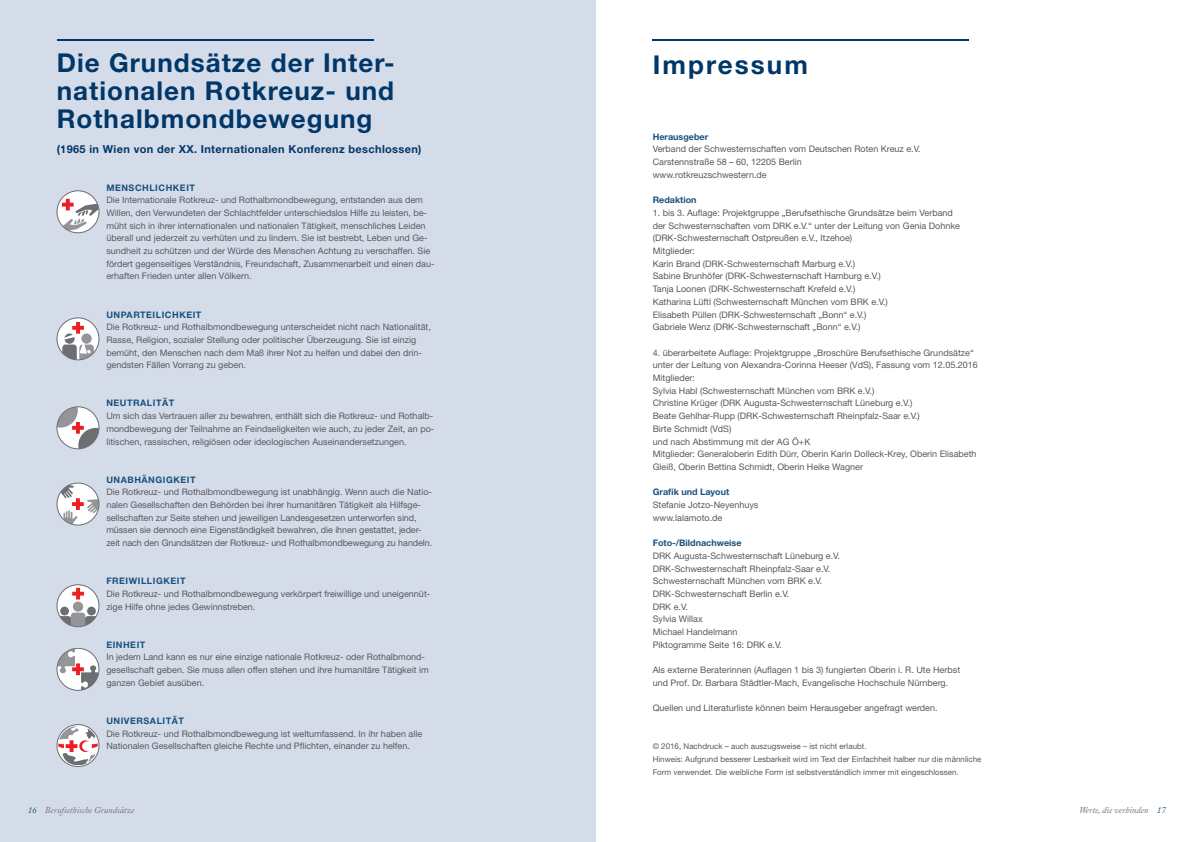
<style>
.page{position:relative;width:1191px;height:842px;background:#fff}
.page>*{position:absolute;margin:0;border:0;box-sizing:border-box;transform-origin:0 0}
.t1{font:700 26px/28px "Helvetica Neue";letter-spacing:.04em;color:#003768;text-align:justify}
.t2{font:700 26px "Helvetica Neue";letter-spacing:.08em;color:#003768}
.t3{font:700 11px "Helvetica Neue";letter-spacing:.03em;color:#003768}
.t4{font:9px/12.7px "Helvetica Neue";color:#58595b}
.t5{font:700 9px "Helvetica Neue";letter-spacing:.06em;color:#18507e}
.t6{font:700 9px "Helvetica Neue";color:#18507e}
.t7{font:italic 9px "Adobe Caslon Pro";color:#6d6e71}
.t8{font:8px/12.7px "Helvetica Neue";color:#58595b}
.s1{color:#18507e}
</style>
<div class="page">
<hr style="left:652px;top:39px;width:316px;height:2px;background:#003768">
<div style="left:0;top:0;width:595px;height:842px;background:#d5dce9"></div>
<hr style="left:57px;top:39px;width:316px;height:2px;background:#003768">
<div style="left:57px;top:191px;width:42px;height:42px;background:#fff;border-radius:50%"></div>
<svg style="left:62px;top:199px;width:37px;height:31px"></svg>
<div style="left:57px;top:191px;width:42px;height:42px;border:1px solid #6d6e71;border-radius:50%"></div>
<svg style="left:57px;top:318px;width:42px;height:42px"></svg>
<svg style="left:62px;top:322px;width:32px;height:38px"></svg>
<div style="left:57px;top:318px;width:42px;height:42px;border:1px solid #6d6e71;border-radius:50%"></div>
<svg style="left:57px;top:407px;width:42px;height:42px"></svg>
<div style="left:57px;top:407px;width:42px;height:42px;border:1px solid #6d6e71;border-radius:50%"></div>
<svg style="left:57px;top:483px;width:42px;height:42px"></svg>
<svg style="left:61px;top:485px;width:38px;height:39px"></svg>
<div style="left:57px;top:483px;width:42px;height:42px;border:1px solid #6d6e71;border-radius:50%"></div>
<div style="left:57px;top:585px;width:42px;height:42px;background:#fff;border-radius:50%"></div>
<div style="left:87px;top:607px;width:9px;height:8px;background:#6d6e71;border-radius:50%"></div>
<div style="left:60px;top:607px;width:9px;height:8px;background:#6d6e71;border-radius:50%"></div>
<div style="left:73px;top:601px;width:10px;height:11px;background:#939598;border-radius:50%"></div>
<svg style="left:58px;top:613px;width:40px;height:14px"></svg>
<svg style="left:72px;top:588px;width:12px;height:11px"></svg>
<div style="left:57px;top:584px;width:42px;height:43px;border:1px solid #6d6e71;border-radius:50%"></div>
<svg style="left:57px;top:648px;width:42px;height:42px"></svg>
<div style="left:57px;top:648px;width:42px;height:42px;border:1px solid #6d6e71;border-radius:50%"></div>
<svg style="left:57px;top:724px;width:42px;height:42px"></svg>
<div style="left:57px;top:724px;width:42px;height:43px;border:1px solid #6d6e71;border-radius:50%"></div>
<h1 class="t1" style="left:57px;top:49px;width:339px">Die Grundsätze der Inter&shy;nationalen Rotkreuz- und Rothalbmondbewegung</h1>
<p class="t3" style="left:57px;top:143px;width:366px">(1965 in Wien von der XX. Internationalen Konferenz beschlossen)</p>
<p class="t5" style="left:106px;top:182px;width:90px">MENSCHLICHKEIT</p>
<p class="t4" style="left:106px;top:194px;width:330px">Die Internationale Rotkreuz- und Rothalbmondbewegung, entstanden aus dem Willen, den Verwundeten der Schlachtfelder unterschiedslos Hilfe zu leisten, be&shy;müht sich in ihrer internationalen und nationalen Tätigkeit, menschliches Leiden überall und jederzeit zu verhüten und zu lindern. Sie ist bestrebt, Leben und Ge&shy;sundheit zu schützen und der Würde des Menschen Achtung zu verschaffen. Sie fördert gegenseitiges Verständnis, Freundschaft, Zusammenarbeit und einen dau&shy;erhaften Frieden unter allen Völkern.</p>
<p class="t5" style="left:106px;top:309px;width:97px">UNPARTEILICHKEIT</p>
<p class="t4" style="left:106px;top:321px;width:326px">Die Rotkreuz- und Rothalbmondbewegung unterscheidet nicht nach Nationalität, Rasse, Religion, sozialer Stellung oder politischer Überzeugung. Sie ist einzig bemüht, den Menschen nach dem Maß ihrer Not zu helfen und dabei den drin&shy;gendsten Fällen Vorrang zu geben.</p>
<p class="t5" style="left:106px;top:398px;width:69px">NEUTRALITÄT</p>
<p class="t4" style="left:106px;top:409px;width:329px;text-align:justify">Um sich das Vertrauen aller zu bewahren, enthält sich die Rotkreuz- und Rothalb&shy;mondbewegung der Teilnahme an Feindseligkeiten wie auch, zu jeder Zeit, an po&shy;litischen, rassischen, religiösen oder ideologischen Auseinandersetzungen.</p>
<p class="t5" style="left:106px;top:474px;width:91px">UNABHÄNGIGKEIT</p>
<p class="t4" style="left:106px;top:486px;width:327px">Die Rotkreuz- und Rothalbmondbewegung ist unabhängig. Wenn auch die Natio&shy;nalen Gesellschaften den Behörden bei ihrer humanitären Tätigkeit als Hilfsge&shy;sellschaften zur Seite stehen und jeweiligen Landesgesetzen unterworfen sind, müssen sie dennoch eine Eigenständigkeit bewahren, die ihnen gestattet, jeder&shy;zeit nach den Grundsätzen der Rotkreuz- und Rothalbmondbewegung zu handeln.</p>
<p class="t5" style="left:106px;top:575px;width:81px">FREIWILLIGKEIT</p>
<p class="t4" style="left:106px;top:587px;width:325px">Die Rotkreuz- und Rothalbmondbewegung verkörpert freiwillige und uneigennüt&shy;zige Hilfe ohne jedes Gewinnstreben.</p>
<p class="t5" style="left:106px;top:639px;width:41px">EINHEIT</p>
<p class="t4" style="left:106px;top:651px;width:324px">In jedem Land kann es nur eine einzige nationale Rotkreuz- oder Rothalbmond&shy;gesellschaft geben. Sie muss allen offen stehen und ihre humanitäre Tätigkeit im ganzen Gebiet ausüben.</p>
<p class="t5" style="left:106px;top:715px;width:79px">UNIVERSALITÄT</p>
<p class="t4" style="left:106px;top:727px;width:317px">Die Rotkreuz- und Rothalbmondbewegung ist weltumfassend. In ihr haben alle<br>Nationalen Gesellschaften gleiche Rechte und Pflichten, einander zu helfen.</p>
<p class="t7" style="left:28px;top:804px;width:108px"><span class="s1">16</span> Berufsethische Grundsätze</p>
<h1 class="t2" style="left:652px;top:48px;width:157px">Impressum</h1>
<p class="t6" style="left:652px;top:131px;width:57px">Herausgeber</p>
<p class="t4" style="left:652px;top:143px;width:269px">Verband der Schwesternschaften vom Deutschen Roten Kreuz e.V.<br>Carstennstraße 58 – 60, 12205 Berlin<br>www.rotkreuzschwestern.de</p>
<p class="t6" style="left:652px;top:194px;width:45px">Redaktion</p>
<p class="t4" style="left:652px;top:206px;width:309px">1. bis 3. Auflage: Projektgruppe „Berufsethische Grundsätze beim Verband der Schwesternschaften vom DRK e.V.“ unter der Leitung von Genia Dohnke (DRK-Schwesternschaft Ostpreußen e.V., Itzehoe)<br>Mitglieder:<br>Karin Brand (DRK-Schwesternschaft Marburg e.V.)<br>Sabine Brunhöfer (DRK-Schwesternschaft Hamburg e.V.)<br>Tanja Loonen (DRK-Schwesternschaft Krefeld e.V.)<br>Katharina Lüftl (Schwesternschaft München vom BRK e.V.)<br>Elisabeth Püllen (DRK-Schwesternschaft „Bonn“ e.V.)<br>Gabriele Wenz (DRK-Schwesternschaft „Bonn“ e.V.)</p>
<p class="t4" style="left:652px;top:346px;width:327px">4. überarbeitete Auflage: Projektgruppe „Broschüre Berufsethische Grundsätze“ unter der Leitung von Alexandra-Corinna Heeser (VdS), Fassung vom 12.05.2016<br>Mitglieder:<br>Sylvia Habl (Schwesternschaft München vom BRK e.V.)<br>Christine Krüger (DRK Augusta-Schwesternschaft Lüneburg e.V.)<br>Beate Gehlhar-Rupp (DRK-Schwesternschaft Rheinpfalz-Saar e.V.)<br>Birte Schmidt (VdS)<br>und nach Abstimmung mit der AG Ö+K<br>Mitglieder: Generaloberin Edith Dürr, Oberin Karin Dolleck-Krey, Oberin Elisabeth Gleiß, Oberin Bettina Schmidt, Oberin Heike Wagner</p>
<p class="t6" style="left:652px;top:486px;width:78px">Grafik und Layout</p>
<p class="t4" style="left:652px;top:498px;width:107px">Stefanie Jotzo-Neyenhuys www.lalamoto.de</p>
<p class="t6" style="left:652px;top:537px;width:90px">Foto-/Bildnachweise</p>
<p class="t4" style="left:652px;top:549px;width:189px">DRK Augusta-Schwesternschaft Lüneburg e.V.<br>DRK-Schwesternschaft Rheinpfalz-Saar e.V.<br>Schwesternschaft München vom BRK e.V.<br>DRK-Schwesternschaft Berlin e.V.<br>DRK e.V.<br>Sylvia Willax<br>Michael Handelmann<br>Piktogramme Seite 16: DRK e.V.</p>
<p class="t4" style="left:652px;top:663px;width:309px">Als externe Beraterinnen (Auflagen 1 bis 3) fungierten Oberin i. R. Ute Herbst und Prof. Dr. Barbara Städtler-Mach, Evangelische Hochschule Nürnberg.</p>
<p class="t4" style="left:652px;top:701px;width:286px">Quellen und Literaturliste können beim Herausgeber angefragt werden.</p>
<p class="t8" style="left:652px;top:740px;width:330px">© 2016, Nachdruck – auch auszugsweise – ist nicht erlaubt.<br>Hinweis: Aufgrund besserer Lesbarkeit wird im Text der Einfachheit halber nur die männliche<br>Form verwendet. Die weibliche Form ist selbstverständlich immer mit eingeschlossen.</p>
<p class="t7" style="left:1079px;top:804px;width:88px">Werte, die verbinden <span class="s1">17</span></p>
</div>
